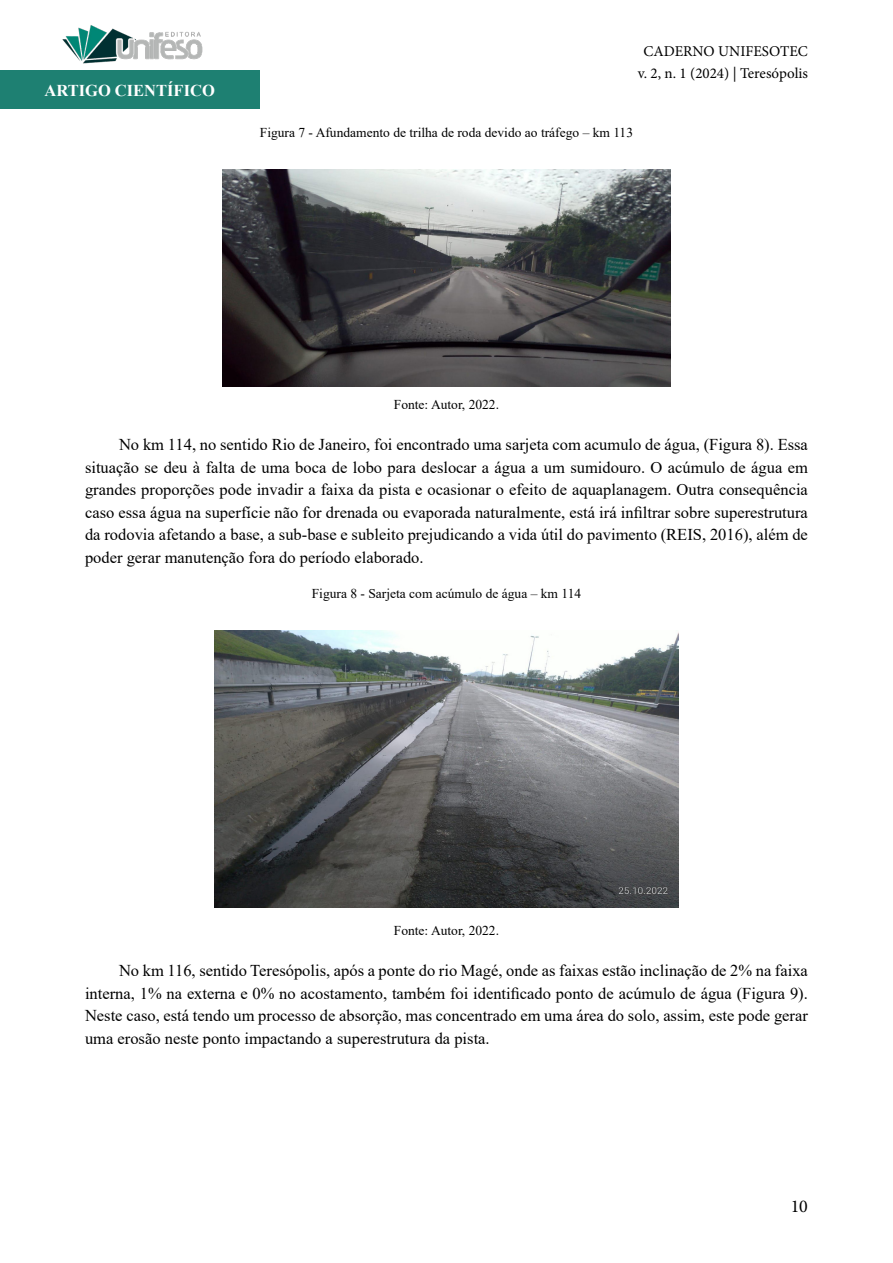
<style>
.page{position:relative;width:893px;height:1263px;background:#fff}
.page>*{position:absolute;margin:0;border:0;box-sizing:border-box;transform-origin:0 0}
.t1{font:18px "Minion Pro";color:#000}
.t2{font:16.5px/22.5px "Times New Roman";color:#000;text-align:justify}
.t3{font:700 16.5px "Times New Roman";color:#fff}
.t4{font:15px/22.5px "Minion Pro";color:#000;text-align:center}
.t5{font:13.5px "Times New Roman";color:#000}
</style>
<div class="page">
<div style="left:0;top:71px;width:259px;height:38px;background:#1e8072"></div>
<img style="left:62px;top:25px;width:141px;height:39px">
<img style="left:222px;top:169px;width:448px;height:217px">
<img style="left:214px;top:630px;width:465px;height:277px">
<p class="t3" style="left:44px;top:78px;width:172px">ARTIGO CIENTÍFICO</p>
<p class="t4" style="left:638px;top:40px;width:172px">CADERNO UNIFESOTEC v. 2, n. 1 (2024) | Teresópolis</p>
<p class="t5" style="left:260px;top:123px;width:375px">Figura 7 - Afundamento de trilha de roda devido ao tráfego – km 113</p>
<p class="t5" style="left:394px;top:395px;width:107px">Fonte: Autor, 2022.</p>
<p class="t2" style="left:85px;top:433px;width:724px;text-indent:34px">No km 114, no sentido Rio de Janeiro, foi encontrado uma sarjeta com acumulo de água, (Figura 8). Essa situação se deu à falta de uma boca de lobo para deslocar a água a um sumidouro. O acúmulo de água em grandes proporções pode invadir a faixa da pista e ocasionar o efeito de aquaplanagem. Outra consequência caso essa água na superfície não for drenada ou evaporada naturalmente, está irá infiltrar sobre superestrutura da rodovia afetando a base, a sub-base e subleito prejudicando a vida útil do pavimento (REIS, 2016), além de poder gerar manutenção fora do período elaborado.</p>
<p class="t5" style="left:312px;top:584px;width:271px">Figura 8 - Sarjeta com acúmulo de água – km 114</p>
<p class="t5" style="left:394px;top:921px;width:107px">Fonte: Autor, 2022.</p>
<p class="t2" style="left:85px;top:959px;width:724px;text-indent:34px">No km 116, sentido Teresópolis, após a ponte do rio Magé, onde as faixas estão inclinação de 2% na faixa interna, 1% na externa e 0% no acostamento, também foi identificado ponto de acúmulo de água (Figura 9).<br>Neste caso, está tendo um processo de absorção, mas concentrado em uma área do solo, assim, este pode gerar uma erosão neste ponto impactando a superestrutura da pista.</p>
<p class="t1" style="left:791px;top:1194px;width:19px">10</p>
</div>
